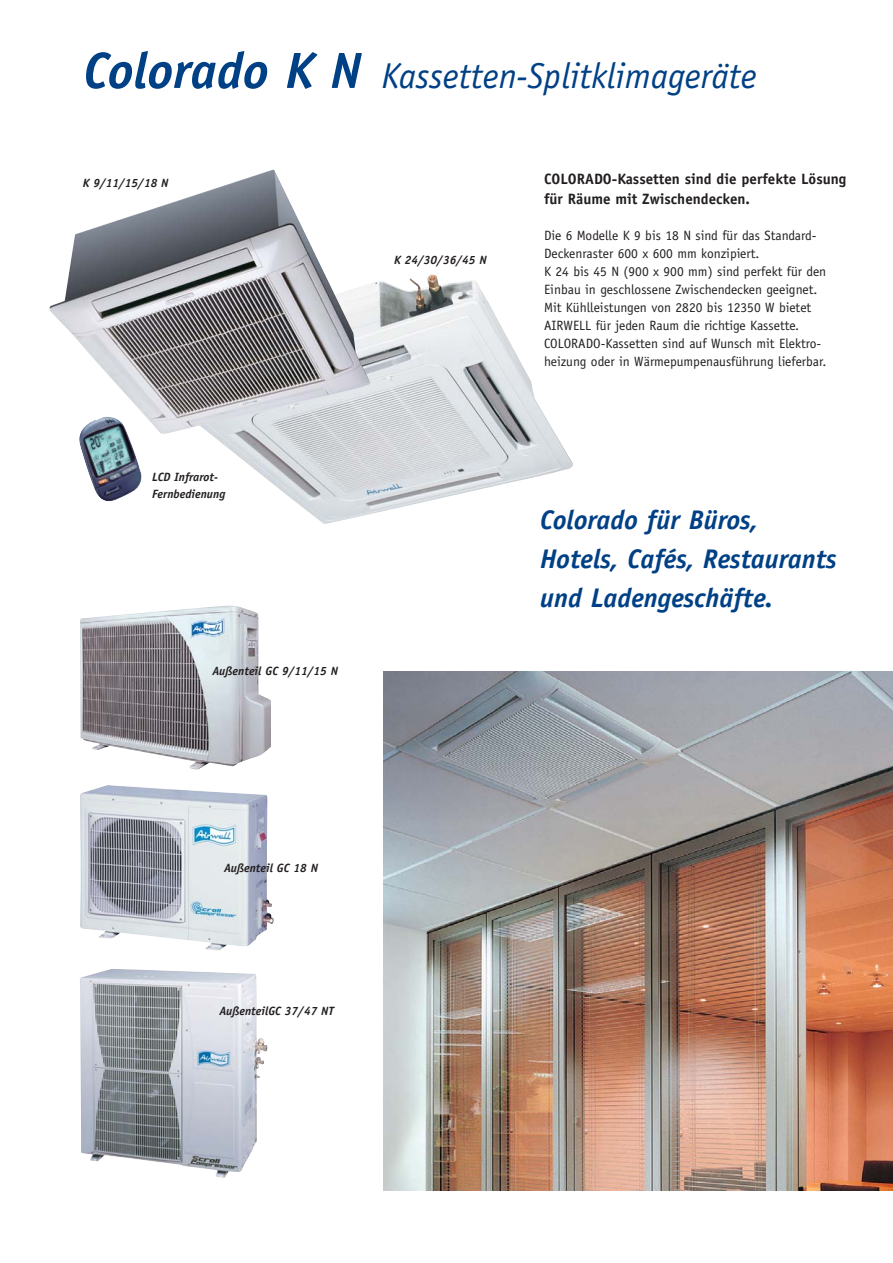
<style>
.page{position:relative;width:893px;height:1263px;background:#fff}
.page>*{position:absolute;margin:0;border:0;box-sizing:border-box;transform-origin:0 0}
.t1{font:italic 36px "Officina Sans";color:#004085}
.t2{font:italic 700 27px/39px "Officina Sans";color:#004085}
.t3{font:700 15px/19.5px "Officina Sans";color:#231f20}
.t4{font:13.5px/18px "Officina Sans";color:#231f20}
.t5{font:italic 700 12px/16.5px "Officina Sans";color:#231f20}
.s1{font-weight:700;font-size:51px}
</style>
<div class="page">
<img style="left:383px;top:672px;width:510px;height:519px">
<img style="left:79px;top:434px;width:63px;height:68px">
<img style="left:211px;top:275px;width:362px;height:249px">
<img style="left:49px;top:169px;width:321px;height:265px">
<img style="left:80px;top:969px;width:188px;height:209px">
<img style="left:80px;top:605px;width:191px;height:165px">
<img style="left:80px;top:785px;width:194px;height:165px">
<h1 class="t1" style="left:84px;top:62px;width:675px"><span class="s1">Colorado K N</span> Kassetten-Splitklimageräte</h1>
<p class="t5" style="left:83px;top:176px;width:87px">K 9/11/15/18 N</p>
<p class="t5" style="left:152px;top:470px;width:75px">LCD Infrarot-<br>Fernbedienung</p>
<p class="t5" style="left:213px;top:663px;width:127px">Außenteil GC 9/11/15 N</p>
<p class="t5" style="left:394px;top:252px;width:94px">K 24/30/36/45 N</p>
<p class="t3" style="left:544px;top:171px;width:304px">COLORADO-Kassetten sind die perfekte Lösung für Räume mit Zwischendecken.</p>
<p class="t4" style="left:544px;top:227px;width:284px">Die 6 Modelle K 9 bis 18 N sind für das Standard-Deckenraster 600 x 600 mm konzipiert.<br>K 24 bis 45 N (900 x 900 mm) sind perfekt für den Einbau in geschlossene Zwischendecken geeignet.<br>Mit Kühlleistungen von 2820 bis 12350 W bietet AIRWELL für jeden Raum die richtige Kassette.<br>COLORADO-Kassetten sind auf Wunsch mit Elektro&shy;heizung oder in Wärmepumpenausführung lieferbar.</p>
<h2 class="t2" style="left:540px;top:503px;width:298px">Colorado für Büros,<br>Hotels, Cafés, Restaurants und Ladengeschäfte.</h2>
<p class="t5" style="left:224px;top:860px;width:95px">Außenteil GC 18 N</p>
<p class="t5" style="left:219px;top:1004px;width:116px">AußenteilGC 37/47 NT</p>
</div>
